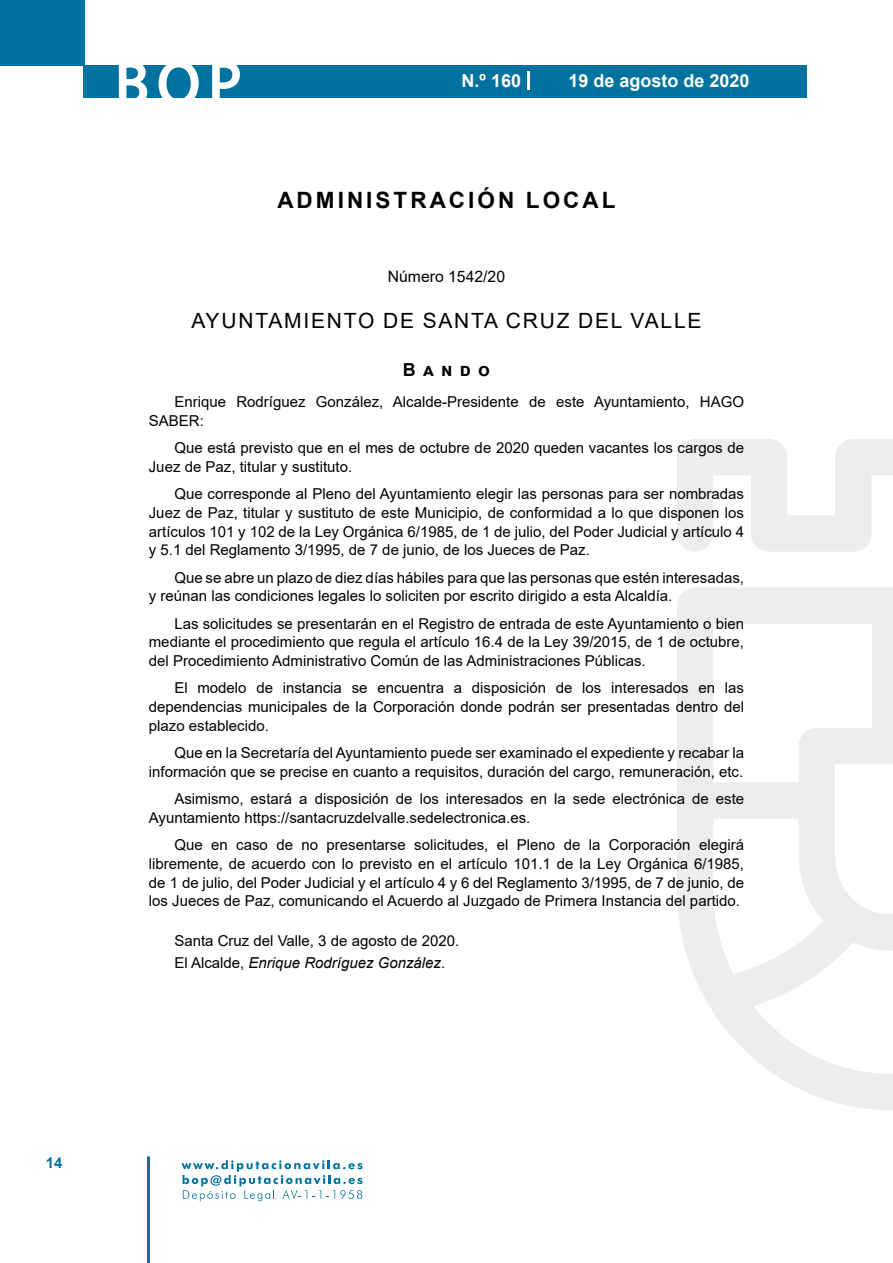
<style>
.page{position:relative;width:893px;height:1263px;background:#fff}
.page>*{position:absolute;margin:0;border:0;box-sizing:border-box;transform-origin:0 0}
.t1{font:500 61.5px "Avant Garde";color:#fff}
.t2{font:700 22.5px "Arial";letter-spacing:.135em;color:#000}
.t3{font:21px "Arial";letter-spacing:.085em;color:#000}
.t4{font:700 18px "Arial";color:#fff}
.t5{font:700 18px "Arial";letter-spacing:.4em;color:#000}
.t6{font:15.75px "Arial";color:#000}
.t7{font:15px/18.8px "Arial";color:#000}
.t8{font:700 15px "Arial";color:#04739f}
.s1{font-style:italic}
</style>
<div class="page">
<div style="left:0;top:0;width:85px;height:65px;background:#00729f"></div>
<div style="left:84px;top:65px;width:723px;height:33px;background:#00729f"></div>
<svg style="left:118px;top:65px;width:30px;height:33px"></svg>
<svg style="left:158px;top:65px;width:41px;height:33px"></svg>
<svg style="left:212px;top:65px;width:28px;height:33px"></svg>
<svg style="left:182px;top:1160px;width:181px;height:41px"></svg>
<hr style="left:147px;top:1156px;width:3px;height:107px;background:#04739f">
<svg style="left:528px;top:71px;width:2px;height:19px"></svg>
<svg style="left:677px;top:439px;width:216px;height:671px"></svg>
<h1 class="t1" style="left:115px;top:46px;width:128px">BOP</h1>
<p class="t4" style="left:462px;top:68px;width:61px">N.º 160</p>
<p class="t4" style="left:568px;top:68px;width:183px">19 de agosto de 2020</p>
<h2 class="t2" style="left:277px;top:184px;width:340px">ADMINISTRACIÓN LOCAL</h2>
<p class="t6" style="left:388px;top:266px;width:119px">Número 1542/20</p>
<h3 class="t3" style="left:191px;top:307px;width:512px">AYUNTAMIENTO DE SANTA CRUZ DEL VALLE</h3>
<p class="t5" style="left:403px;top:356px;width:89px">Bando</p>
<p class="t7" style="left:149px;top:392px;width:597px;text-indent:26px">Enrique Rodríguez González, Alcalde-Presidente de este Ayuntamiento, HAGO<br>SABER:</p>
<p class="t7" style="left:149px;top:438px;width:597px;text-indent:26px">Que está previsto que en el mes de octubre de 2020 queden vacantes los cargos de<br>Juez de Paz, titular y sustituto.</p>
<p class="t7" style="left:149px;top:484px;width:597px;text-align:justify;text-indent:26px">Que corresponde al Pleno del Ayuntamiento elegir las personas para ser nombradas Juez de Paz, titular y sustituto de este Municipio, de conformidad a lo que disponen los artículos 101 y 102 de la Ley Orgánica 6/1985, de 1 de julio, del Poder Judicial y artículo 4 y 5.1 del Reglamento 3/1995, de 7 de junio, de los Jueces de Paz.</p>
<p class="t7" style="left:149px;top:568px;width:597px;text-indent:26px">Que se abre un plazo de diez días hábiles para que las personas que estén interesadas, y reúnan las condiciones legales lo soliciten por escrito dirigido a esta Alcaldía.</p>
<p class="t7" style="left:149px;top:614px;width:597px;text-align:justify;text-indent:26px">Las solicitudes se presentarán en el Registro de entrada de este Ayuntamiento o bien mediante el procedimiento que regula el artículo 16.4 de la Ley 39/2015, de 1 de octubre, del Procedimiento Administrativo Común de las Administraciones Públicas.</p>
<p class="t7" style="left:149px;top:679px;width:597px;text-align:justify;text-indent:26px">El modelo de instancia se encuentra a disposición de los interesados en las dependencias municipales de la Corporación donde podrán ser presentadas dentro del plazo establecido.</p>
<p class="t7" style="left:149px;top:743px;width:597px;text-align:right">Que en la Secretaría del Ayuntamiento puede ser examinado el expediente y recabar la información que se precise en cuanto a requisitos, duración del cargo, remuneración, etc.</p>
<p class="t7" style="left:149px;top:789px;width:597px;text-indent:26px">Asimismo, estará a disposición de los interesados en la sede electrónica de este<br>Ayuntamiento https://santacruzdelvalle.sedelectronica.es.</p>
<p class="t7" style="left:149px;top:835px;width:597px;text-align:justify;text-indent:26px">Que en caso de no presentarse solicitudes, el Pleno de la Corporación elegirá libremente, de acuerdo con lo previsto en el artículo 101.1 de la Ley Orgánica 6/1985, de 1 de julio, del Poder Judicial y el artículo 4 y 6 del Reglamento 3/1995, de 7 de junio, de los Jueces de Paz, comunicando el Acuerdo al Juzgado de Primera Instancia del partido.</p>
<p class="t7" style="left:174px;top:929px;width:286px;line-height:22.2px">Santa Cruz del Valle, 3 de agosto de 2020.<br>El Alcalde, <span class="s1">Enrique Rodríguez González</span>.</p>
<p class="t8" style="left:46px;top:1152px;width:18px">14</p>
</div>
